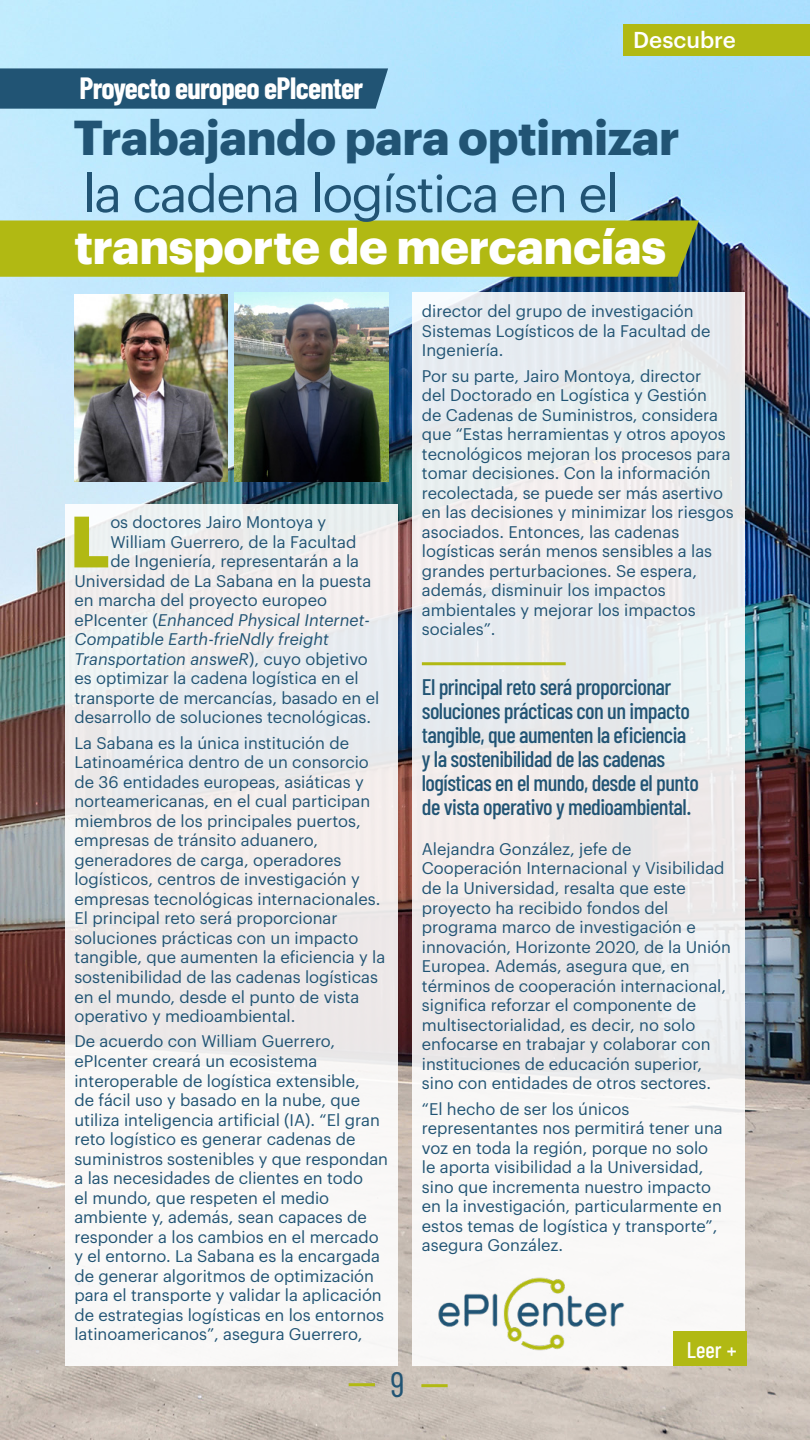
<style>
.page{position:relative;width:810px;height:1440px;background:#fff}
.page>*{position:absolute;margin:0;border:0;box-sizing:border-box;transform-origin:0 0}
.t1{font:700 71.03px "Graphik";color:#b1b913}
.t2{font:51px "Graphik";letter-spacing:-.03em;color:#215474}
.t3{font:700 48px "Graphik";letter-spacing:-.01em;color:#215474}
.t4{font:700 48px "Graphik";letter-spacing:-.01em;color:#fff}
.t5{font:35.25px "Barlow Condensed";color:#215474}
.t6{font:700 30px "Barlow Condensed";letter-spacing:-.025em;color:#fff}
.t7{font:500 22.5px/24px "Barlow Condensed";letter-spacing:-.025em;color:#215474}
.t8{font:500 22.5px "Graphik";color:#fff}
.t9{font:500 22.5px "Barlow Condensed";color:#fff}
.t10{font:16.5px/19.5px "Graphik";color:#215474}
.t11{font:italic 16.5px "Graphik";color:#215474}
.s1{font-style:normal}
</style>
<div class="page">
<img style="left:0;top:0;width:810px;height:1440px">
<div style="left:624px;top:24px;width:186px;height:31px;background:#b1b913"></div>
<hr style="left:349px;top:1383px;width:26px;height:3px;background:#b1b913">
<hr style="left:421px;top:1384px;width:27px;height:3px;background:#b1b913">
<img style="left:235px;top:292px;width:153px;height:190px">
<div style="left:65px;top:504px;width:333px;height:862px;background:linear-gradient(to right,#f2f1f1,#f1efef)"></div>
<img style="left:74px;top:295px;width:153px;height:187px">
<div style="left:0;top:68px;width:388px;height:41px;background:#215474"></div>
<div style="left:0;top:220px;width:699px;height:57px;background:#b1b913"></div>
<div style="left:412px;top:292px;width:334px;height:1074px;background:linear-gradient(to right,#efedee,#edeeef)"></div>
<hr style="left:422px;top:662px;width:144px;height:3px;background:#b1b913">
<div style="left:673px;top:1331px;width:74px;height:35px;background:#b1b913"></div>
<img style="left:429px;top:1272px;width:202px;height:84px">
<h3 class="t8" style="left:633px;top:23px;width:104px">Descubre</h3>
<h3 class="t6" style="left:80px;top:69px;width:285px">Proyecto europeo ePIcenter</h3>
<h3 class="t3" style="left:74px;top:101px;width:608px">Trabajando para optimizar</h3>
<h2 class="t2" style="left:83px;top:155px;width:538px">la cadena logística en el</h2>
<h3 class="t4" style="left:74px;top:209px;width:593px">transporte de mercancías</h3>
<h1 class="t1" style="left:70px;top:487px;width:42px">L</h1>
<p class="t10" style="left:110px;top:511px;width:218px">os doctores Jairo Montoya y</p>
<p class="t10" style="left:110px;top:531px;width:248px">William Guerrero, de la Facultad</p>
<p class="t10" style="left:110px;top:550px;width:250px">de Ingeniería, representarán a la</p>
<p class="t10" style="left:74px;top:570px;width:298px">Universidad de La Sabana en la puesta</p>
<p class="t10" style="left:74px;top:589px;width:254px">en marcha del proyecto europeo</p>
<p class="t11" style="left:74px;top:608px;width:297px"><span class="s1">ePIcenter (</span>Enhanced Physical Internet-</p>
<p class="t11" style="left:74px;top:627px;width:256px">Compatible Earth-frieNdly freight</p>
<p class="t11" style="left:74px;top:647px;width:295px">Transportation answeR<span class="s1">), cuyo objetivo</span></p>
<p class="t10" style="left:74px;top:667px;width:286px">es optimizar la cadena logística en el</p>
<p class="t10" style="left:74px;top:687px;width:306px">transporte de mercancías, basado en el</p>
<p class="t10" style="left:74px;top:706px;width:298px">desarrollo de soluciones tecnológicas.</p>
<p class="t10" style="left:74px;top:732px;width:313px">La Sabana es la única institución de Latinoamérica dentro de un consorcio de 36 entidades europeas, asiáticas y norteamericanas, en el cual participan miembros de los principales puertos, empresas de tránsito aduanero, generadores de carga, operadores logísticos, centros de investigación y empresas tecnológicas internacionales.<br>El principal reto será proporcionar soluciones prácticas con un impacto tangible, que aumenten la eficiencia y la sostenibilidad de las cadenas logísticas en el mundo, desde el punto de vista operativo y medioambiental.</p>
<p class="t10" style="left:74px;top:1030px;width:315px">De acuerdo con William Guerrero, ePIcenter creará un ecosistema interoperable de logística extensible,<br>de fácil uso y basado en la nube, que utiliza inteligencia artificial (IA). “El gran reto logístico es generar cadenas de suministros sostenibles y que respondan a las necesidades de clientes en todo<br>el mundo, que respeten el medio ambiente y, además, sean capaces de responder a los cambios en el mercado y el entorno. La Sabana es la encargada de generar algoritmos de optimización para el transporte y validar la aplicación de estrategias logísticas en los entornos latinoamericanos”, asegura Guerrero,</p>
<h3 class="t5" style="left:390px;top:1362px;width:16px">9</h3>
<p class="t10" style="left:422px;top:300px;width:290px">director del grupo de investigación<br>Sistemas Logísticos de la Facultad de<br>Ingeniería.</p>
<p class="t10" style="left:422px;top:365px;width:313px">Por su parte, Jairo Montoya, director<br>del Doctorado en Logística y Gestión<br>de Cadenas de Suministros, considera que “Estas herramientas y otros apoyos tecnológicos mejoran los procesos para tomar decisiones. Con la información recolectada, se puede ser más asertivo en las decisiones y minimizar los riesgos asociados. Entonces, las cadenas logísticas serán menos sensibles a las grandes perturbaciones. Se espera, además, disminuir los impactos ambientales y mejorar los impactos sociales”.</p>
<h3 class="t7" style="left:422px;top:675px;width:279px">El principal reto será proporcionar soluciones prácticas con un impacto tangible, que aumenten la eficiencia y la sostenibilidad de las cadenas logísticas en el mundo, desde el punto de vista operativo y medioambiental.</h3>
<p class="t10" style="left:422px;top:838px;width:311px">Alejandra González, jefe de Cooperación Internacional y Visibilidad de la Universidad, resalta que este proyecto ha recibido fondos del programa marco de investigación e innovación, Horizonte 2020, de la Unión Europea. Además, asegura que, en términos de cooperación internacional, significa reforzar el componente de multisectorialidad, es decir, no solo enfocarse en trabajar y colaborar con instituciones de educación superior, sino con entidades de otros sectores.</p>
<p class="t10" style="left:422px;top:1097px;width:302px">“El hecho de ser los únicos representantes nos permitirá tener una voz en toda la región, porque no solo le aporta visibilidad a la Universidad, sino que incrementa nuestro impacto en la investigación, particularmente en estos temas de logística y transporte”, asegura González.</p>
<h3 class="t9" style="left:687px;top:1336px;width:51px">Leer +</h3>
</div>
